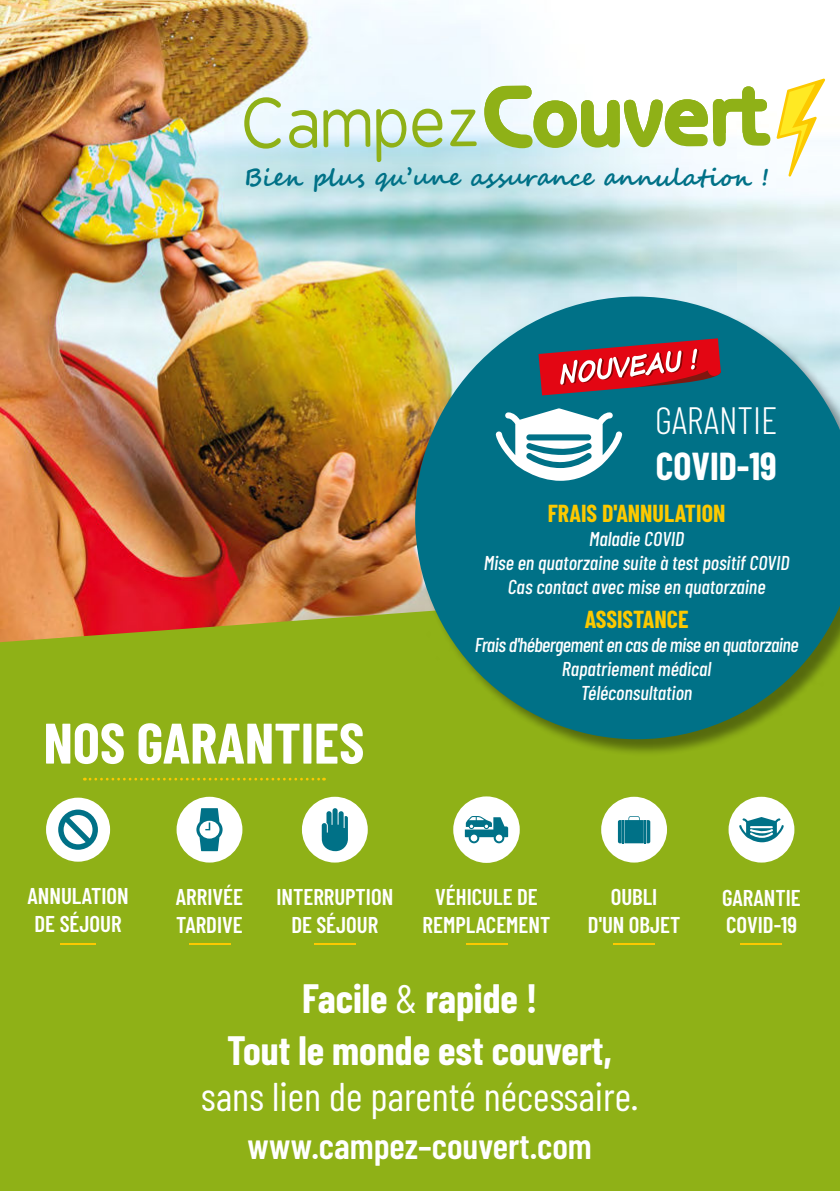
<style>
.page{position:relative;width:840px;height:1191px;background:#fff}
.page>*{position:absolute;margin:0;border:0;box-sizing:border-box;transform-origin:0 0}
.t1{font:700 57px "Barlow Condensed";color:#fff}
.t2{font:700 40px/52px "Barlow Condensed";color:#fff;text-align:center}
.t3{font:40px "Barlow Condensed";color:#fff}
.t4{font:300 38px "Barlow Condensed";color:#fff}
.t5{font:700 38px "Barlow Condensed";color:#fff}
.t6{font:600 36px "Barlow Condensed";color:#fff}
.t7{font:700 24px "Segoe Script";color:#007187}
.t8{font:700 24px "Barlow Condensed";color:#fcc900}
.t9{font:600 22.8px/27.4px "Barlow Condensed";color:#fff;text-align:center}
.t10{font:italic 500 20px/24px "Barlow Condensed";color:#fff;text-align:center}
.t11{font:italic 500 20px/24px "Barlow Condensed";letter-spacing:-.025em;color:#fff;text-align:center}
.s1{font-weight:400}
</style>
<div class="page">
<img style="left:0;top:0;width:839px;height:581px">
<div style="left:0;top:581px;width:839px;height:610px;background:#8fb117"></div>
<svg style="left:84px;top:777px;width:240px;height:3px"></svg>
<div style="left:415px;top:297px;width:424px;height:460px;background:#000;opacity:.4"></div>
<svg style="left:415px;top:296px;width:424px;height:443px;fill:#007187"></svg>
<svg style="left:495px;top:408px;width:127px;height:73px"></svg>
<hr style="left:314px;top:943px;width:41px;height:2px;background:#fcc900">
<hr style="left:465px;top:943px;width:41px;height:2px;background:#fcc900">
<hr style="left:613px;top:943px;width:41px;height:2px;background:#fcc900">
<hr style="left:740px;top:943px;width:41px;height:2px;background:#fcc900">
<hr style="left:189px;top:943px;width:41px;height:2px;background:#fcc900">
<hr style="left:60px;top:943px;width:36px;height:2px;background:#fcc900">
<div style="left:302px;top:796px;width:65px;height:66px;background:#fff;border-radius:50%"></div>
<div style="left:728px;top:796px;width:66px;height:66px;background:#fff;border-radius:50%"></div>
<div style="left:176px;top:796px;width:66px;height:66px;background:#fff;border-radius:50%"></div>
<div style="left:601px;top:796px;width:65px;height:66px;background:#fff;border-radius:50%"></div>
<div style="left:46px;top:797px;width:64px;height:64px;background:#fff;border-radius:50%"></div>
<div style="left:453px;top:796px;width:66px;height:67px;background:#fff;border-radius:50%"></div>
<svg style="left:321px;top:808px;width:27px;height:43px"></svg>
<svg style="left:196px;top:808px;width:26px;height:43px"></svg>
<svg style="left:617px;top:816px;width:33px;height:27px"></svg>
<svg style="left:739px;top:817px;width:44px;height:25px"></svg>
<svg style="left:464px;top:816px;width:44px;height:27px"></svg>
<svg style="left:58px;top:809px;width:40px;height:40px"></svg>
<svg style="left:244px;top:97px;width:37px;height:52px"></svg>
<svg style="left:289px;top:110px;width:28px;height:38px"></svg>
<svg style="left:323px;top:109px;width:47px;height:38px"></svg>
<svg style="left:376px;top:109px;width:30px;height:53px"></svg>
<svg style="left:412px;top:109px;width:30px;height:38px"></svg>
<svg style="left:450px;top:110px;width:26px;height:36px"></svg>
<svg style="left:484px;top:86px;width:286px;height:62px"></svg>
<svg style="left:776px;top:78px;width:48px;height:98px"></svg>
<svg style="left:538px;top:338px;width:183px;height:57px"></svg>
<p class="t7" style="left:244px;top:158px;width:526px">Bien plus qu’une assurance annulation !</p>
<h3 class="t4" style="left:654px;top:399px;width:124px">GARANTIE</h3>
<h3 class="t5" style="left:655px;top:452px;width:122px">COVID-19</h3>
<h1 class="t1" style="left:43px;top:722px;width:322px">NOS GARANTIES</h1>
<p class="t8" style="left:547px;top:504px;width:179px">FRAIS D'ANNULATION</p>
<p class="t10" style="left:483px;top:528px;width:307px">Maladie COVID<br>Mise en quatorzaine suite à test positif COVID<br>Cas contact avec mise en quatorzaine</p>
<p class="t8" style="left:584px;top:611px;width:105px">ASSISTANCE</p>
<p class="t11" style="left:474px;top:635px;width:325px">Frais d'hébergement en cas de mise en quatorzaine<br>Rapatriement médical<br>Téléconsultation</p>
<p class="t9" style="left:27px;top:884px;width:103px">ANNULATION<br>DE SÉJOUR</p>
<p class="t9" style="left:176px;top:885px;width:69px;text-align:left">ARRIVÉE<br>TARDIVE</p>
<p class="t9" style="left:276px;top:885px;width:118px">INTERRUPTION<br>DE SÉJOUR</p>
<p class="t9" style="left:422px;top:885px;width:129px">VÉHICULE DE<br>REMPLACEMENT</p>
<p class="t9" style="left:587px;top:885px;width:94px">OUBLI<br>D'UN OBJET</p>
<p class="t9" style="left:721px;top:886px;width:80px;text-align:left">GARANTIE<br>COVID-19</p>
<h2 class="t2" style="left:227px;top:976px;width:386px">Facile <span class="s1">&amp;</span> rapide !<br>Tout le monde est couvert,</h2>
<h2 class="t3" style="left:201px;top:1081px;width:439px">sans lien de parenté nécessaire.</h2>
<h3 class="t6" style="left:247px;top:1132px;width:346px">www.campez–couvert.com</h3>
</div>
